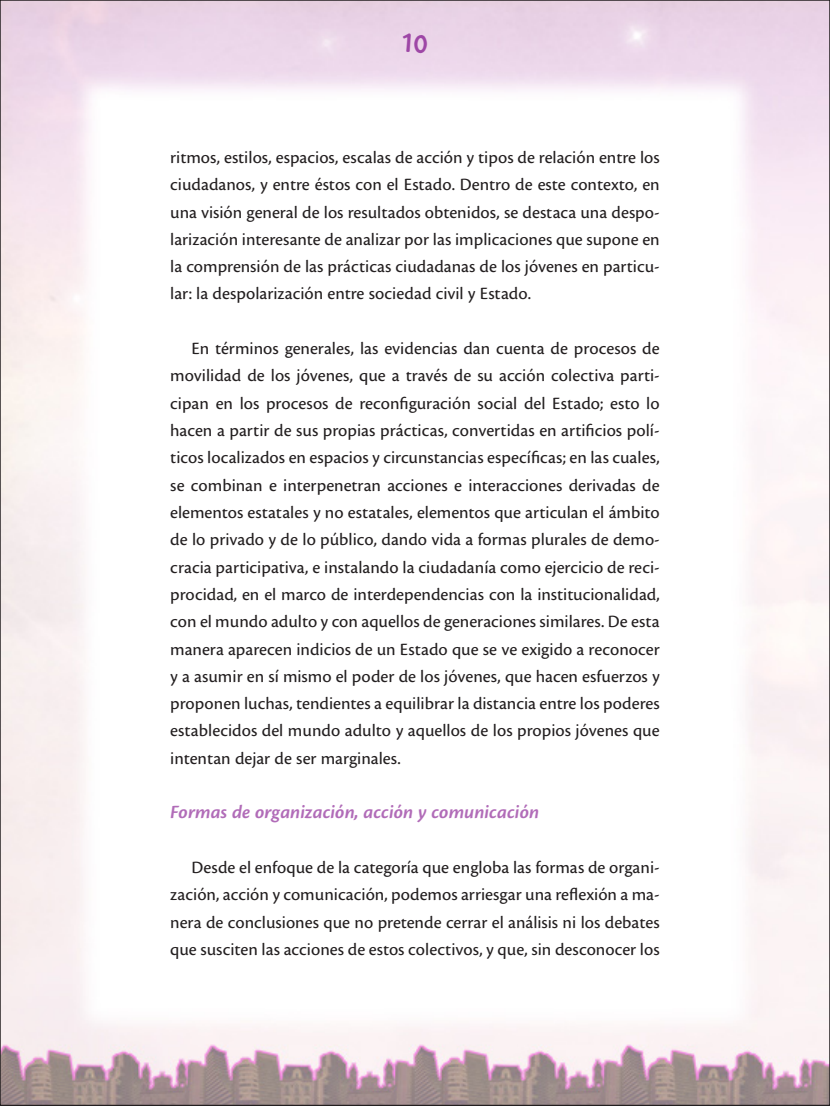
<style>
.page{position:relative;width:830px;height:1106px;background:#fff}
.page>*{position:absolute;margin:0;border:0;box-sizing:border-box;transform-origin:0 0}
.t1{font:36px "Reliq Std Semibold Active";color:#9e47a6}
.intertítulo{font:19.5px "Cronos Pro Semibold Capt It";color:#b16cb8}
.texto_general{font:18px/27.3px "Cronos Pro Capt";color:#231f20;text-align:justify}
</style>
<div class="page">
<img style="left:3px;top:3px;width:823px;height:1100px">
<h1 class="t1" style="left:402px;top:25px;width:27px">10</h1>
<p class="texto_general" style="left:170px;top:144px;width:491px">ritmos, estilos, espacios, escalas de acción y tipos de relación entre los ciudadanos, y entre éstos con el Estado. Dentro de este contexto, en una visión general de los resultados obtenidos, se destaca una despo&shy;larización interesante de analizar por las implicaciones que supone en la comprensión de las prácticas ciudadanas de los jóvenes en particu&shy;lar: la despolarización entre sociedad civil y Estado.</p>
<p class="texto_general" style="left:170px;top:335px;width:491px;text-indent:21px">En términos generales, las evidencias dan cuenta de procesos de movilidad de los jóvenes, que a través de su acción colectiva parti&shy;cipan en los procesos de reconfiguración social del Estado; esto lo hacen a partir de sus propias prácticas, convertidas en artificios polí&shy;ticos localizados en espacios y circunstancias específicas; en las cuales, se combinan e interpenetran acciones e interacciones derivadas de elementos estatales y no estatales, elementos que articulan el ámbito de lo privado y de lo público, dando vida a formas plurales de demo&shy;cracia participativa, e instalando la ciudadanía como ejercicio de reci&shy;procidad, en el marco de interdependencias con la institucionalidad, con el mundo adulto y con aquellos de generaciones similares. De esta manera aparecen indicios de un Estado que se ve exigido a reconocer y a asumir en sí mismo el poder de los jóvenes, que hacen esfuerzos y proponen luchas, tendientes a equilibrar la distancia entre los poderes establecidos del mundo adulto y aquellos de los propios jóvenes que intentan dejar de ser marginales.</p>
<p class="intertítulo" style="left:170px;top:801px;width:370px">Formas de organización, acción y comunicación</p>
<p class="texto_general" style="left:170px;top:854px;width:490px;text-indent:21px">Desde el enfoque de la categoría que engloba las formas de organi&shy;zación, acción y comunicación, podemos arriesgar una reflexión a ma&shy;nera de conclusiones que no pretende cerrar el análisis ni los debates que susciten las acciones de estos colectivos, y que, sin desconocer los</p>
</div>
